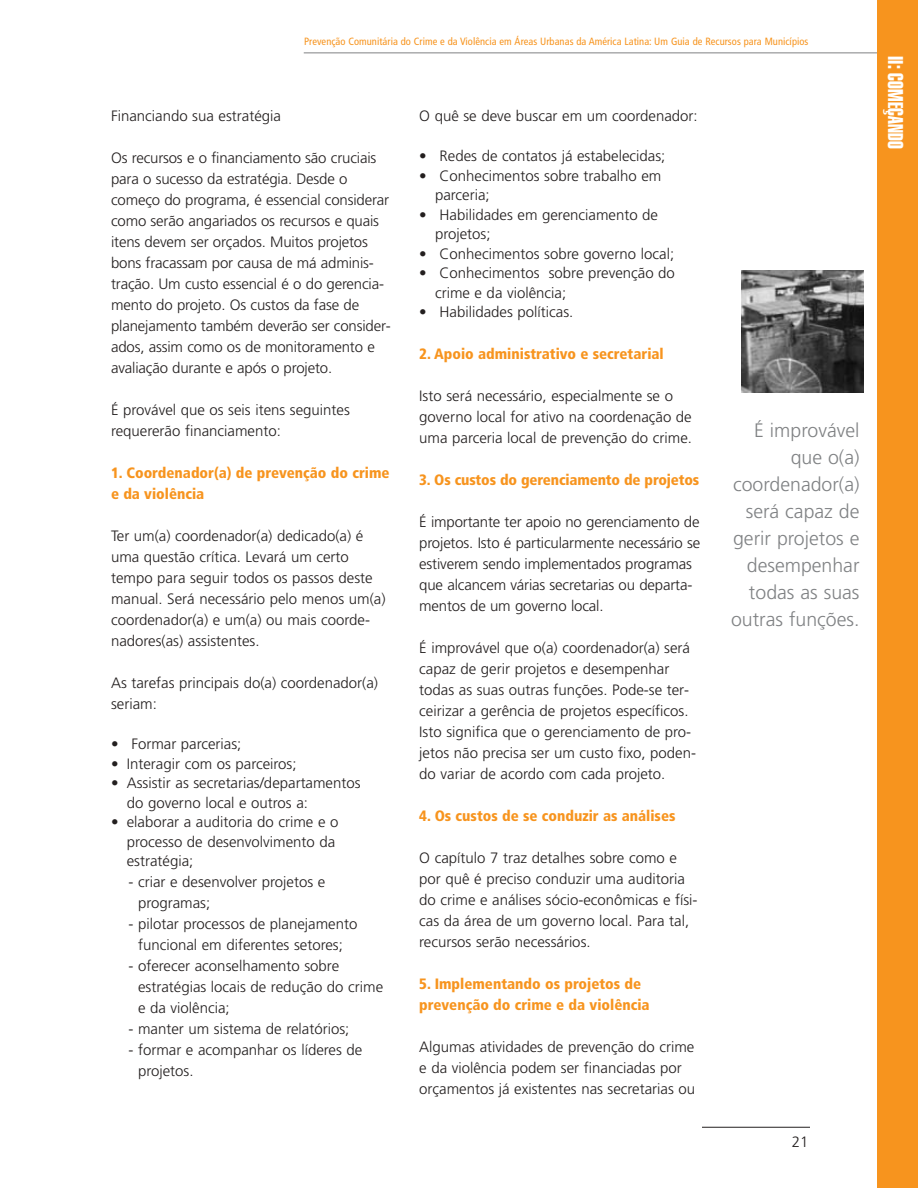
<style>
.page{position:relative;width:918px;height:1188px;background:#fff}
.page>*{position:absolute;margin:0;border:0;box-sizing:border-box;transform-origin:0 0}
.t1{font:21px "Helvetica Extra Compressed";letter-spacing:.01em;color:#fff}
.t2{font:300 19.5px/27px "Frutiger";color:#808284;text-align:right}
.t3{font:300 15px/21px "Frutiger";color:#231f1f}
.t4{font:900 condensed 15px/21px "Frutiger";color:#f7941e}
.t5{font:condensed 10.5px "Frutiger";letter-spacing:.005em;color:#f7941e}
.s1{font-weight:700;font-stretch:condensed}
</style>
<div class="page">
<hr style="left:702px;top:1127px;width:108px;height:1px;background:#231f1f">
<hr style="left:304px;top:52px;width:614px;height:1px;background:#808284">
<img style="left:741px;top:270px;width:123px;height:123px">
<div style="left:878px;top:0;width:40px;height:1188px;background:#f7941e"></div>
<p class="t5" style="left:304px;top:38px;width:506px">Prevenção Comunitária do Crime e da Violência em Áreas Urbanas da América Latina: Um Guia de Recursos para Municípios</p>
<p class="t3" style="left:111px;top:106px;width:172px">Financiando sua estratégia</p>
<p class="t3" style="left:111px;top:148px;width:281px">Os recursos e o financiamento são cruciais para o sucesso da estratégia. Desde o começo do programa, é essencial considerar como serão angariados os recursos e quais itens devem ser orçados. Muitos projetos bons fracassam por causa de má adminis&shy;tração. Um custo essencial é o do gerencia&shy;mento do projeto. Os custos da fase de planejamento também deverão ser consider&shy;ados, assim como os de monitoramento e avaliação durante e após o projeto.</p>
<p class="t3" style="left:111px;top:400px;width:240px">É provável que os seis itens seguintes requererão financiamento:</p>
<p class="t4" style="left:111px;top:463px;width:280px">1. Coordenador(a) de prevenção do crime e da violência</p>
<p class="t3" style="left:111px;top:526px;width:276px">Ter um(a) coordenador(a) dedicado(a) é uma questão crítica. Levará um certo tempo para seguir todos os passos deste manual. Será necessário pelo menos um(a) coordenador(a) e um(a) ou mais coorde&shy;nadores(as) assistentes.</p>
<p class="t3" style="left:111px;top:673px;width:269px">As tarefas principais do(a) coordenador(a) seriam:</p>
<p class="t3" style="left:111px;top:735px;width:132px"><span class="s1">•</span> Formar parcerias;</p>
<p class="t3" style="left:111px;top:754px;width:187px"><span class="s1">•</span> Interagir com os parceiros;</p>
<p class="t3" style="left:127px;top:774px;width:235px;line-height:19.5px;text-indent:-16px"><span class="s1">•</span> Assistir as secretarias/departamentos do governo local e outros a:</p>
<p class="t3" style="left:127px;top:813px;width:213px;line-height:19.5px;text-indent:-16px"><span class="s1">•</span> elaborar a auditoria do crime e o processo de desenvolvimento da estratégia;</p>
<p class="t3" style="left:138px;top:873px;width:189px;text-indent:-9px">- criar e desenvolver projetos e programas;</p>
<p class="t3" style="left:129px;top:915px;width:230px;text-align:center">- pilotar processos de planejamento funcional em diferentes setores;</p>
<p class="t3" style="left:138px;top:957px;width:247px;text-indent:-9px">- oferecer aconselhamento sobre estratégias locais de redução do crime e da violência;</p>
<p class="t3" style="left:129px;top:1020px;width:222px">- manter um sistema de relatórios;</p>
<p class="t3" style="left:138px;top:1041px;width:226px;text-indent:-9px">- formar e acompanhar os líderes de projetos.</p>
<p class="t3" style="left:419px;top:106px;width:280px">O quê se deve buscar em um coordenador:</p>
<p class="t3" style="left:419px;top:147px;width:248px"><span class="s1">•</span> Redes de contatos já estabelecidas;</p>
<p class="t3" style="left:435px;top:167px;width:228px;line-height:19.5px;text-indent:-16px"><span class="s1">•</span> Conhecimentos sobre trabalho em parceria;</p>
<p class="t3" style="left:435px;top:206px;width:225px;line-height:19.5px;text-indent:-16px"><span class="s1">•</span> Habilidades em gerenciamento de projetos;</p>
<p class="t3" style="left:419px;top:244px;width:256px"><span class="s1">•</span> Conhecimentos sobre governo local;</p>
<p class="t3" style="left:435px;top:264px;width:241px;line-height:19.5px;text-indent:-16px"><span class="s1">•</span> Conhecimentos sobre prevenção do crime e da violência;</p>
<p class="t3" style="left:419px;top:303px;width:156px"><span class="s1">•</span> Habilidades políticas.</p>
<p class="t4" style="left:419px;top:345px;width:246px">2. Apoio administrativo e secretarial</p>
<p class="t3" style="left:419px;top:387px;width:274px">Isto será necessário, especialmente se o governo local for ativo na coordenação de uma parceria local de prevenção do crime.</p>
<p class="t4" style="left:419px;top:471px;width:282px">3. Os custos do gerenciamento de projetos</p>
<p class="t3" style="left:419px;top:513px;width:282px">É importante ter apoio no gerenciamento de projetos. Isto é particularmente necessário se estiverem sendo implementados programas que alcancem várias secretarias ou departa&shy;mentos de um governo local.</p>
<p class="t3" style="left:419px;top:639px;width:278px">É improvável que o(a) coordenador(a) será capaz de gerir projetos e desempenhar todas as suas outras funções. Pode-se ter&shy;ceirizar a gerência de projetos específicos.<br>Isto significa que o gerenciamento de pro&shy;jetos não precisa ser um custo fixo, poden&shy;do variar de acordo com cada projeto.</p>
<p class="t4" style="left:419px;top:807px;width:258px">4. Os custos de se conduzir as análises</p>
<p class="t3" style="left:419px;top:849px;width:280px">O capítulo 7 traz detalhes sobre como e por quê é preciso conduzir uma auditoria do crime e análises sócio-econômicas e físi&shy;cas da área de um governo local. Para tal, recursos serão necessários.</p>
<p class="t4" style="left:419px;top:975px;width:232px">5. Implementando os projetos de prevenção do crime e da violência</p>
<p class="t3" style="left:419px;top:1038px;width:277px">Algumas atividades de prevenção do crime e da violência podem ser financiadas por orçamentos já existentes nas secretarias ou</p>
<h2 class="t2" style="left:731px;top:418px;width:130px">É improvável que o(a) coordenador(a) será capaz de gerir projetos e desempenhar todas as suas outras funções.</h2>
<p class="t3" style="left:792px;top:1133px;width:18px">21</p>
<h1 class="t1" style="left:903px;top:56px;width:95px;rotate:90deg">II: COMEÇANDO</h1>
</div>
